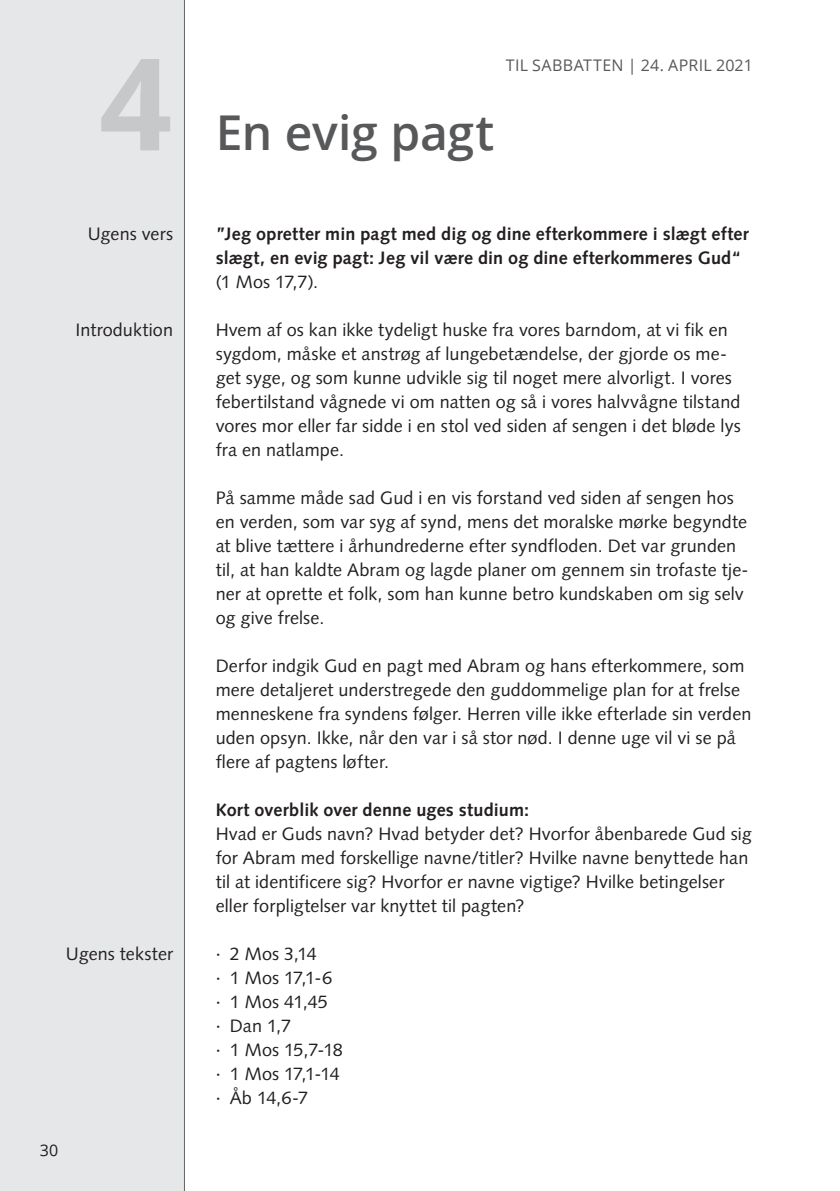
<style>
.page{position:relative;width:840px;height:1191px;background:#fff}
.page>*{position:absolute;margin:0;border:0;box-sizing:border-box;transform-origin:0 0}
.t1{font:700 128px "Open Sans";color:#c7c8ca}
.t2{font:600 48px "Open Sans";letter-spacing:-.005em;color:#57585a}
.t3{font:18px/24px "Syntax LT Std";letter-spacing:.005em;color:#231f20}
.t4{font:700 18px/24px "Syntax LT Std";letter-spacing:.01em;color:#231f20}
.t5{font:16px "Open Sans";letter-spacing:.02em;color:#57585a}
.t6{font:16px "Open Sans";color:#231f20}
</style>
<div class="page">
<div style="left:0;top:0;width:184px;height:1191px;background:#e6e7e9"></div>
<hr style="left:184px;top:0;width:1px;height:1191px;background:#636366">
<h1 class="t1" style="left:99px;top:14px;width:75px">4</h1>
<p class="t3" style="left:88px;top:222px;width:87px">Ugens vers</p>
<p class="t3" style="left:75px;top:318px;width:99px">Introduktion</p>
<p class="t3" style="left:66px;top:942px;width:109px">Ugens tekster</p>
<p class="t6" style="left:40px;top:1138px;width:20px">30</p>
<p class="t5" style="left:505px;top:54px;width:248px">TIL SABBATTEN | 24. APRIL 2021</p>
<h2 class="t2" style="left:215px;top:100px;width:280px">En evig pagt</h2>
<p class="t4" style="left:215px;top:222px;width:534px">”Jeg opretter min pagt med dig og dine efterkommere i slægt efter slægt, en evig pagt: Jeg vil være din og dine efterkommeres Gud“</p>
<p class="t3" style="left:215px;top:270px;width:104px">(1 Mos 17,7).</p>
<p class="t3" style="left:215px;top:318px;width:526px">Hvem af os kan ikke tydeligt huske fra vores barndom, at vi fik en sygdom, måske et anstrøg af lungebetændelse, der gjorde os me&shy;get syge, og som kunne udvikle sig til noget mere alvorligt. I vores febertilstand vågnede vi om natten og så i vores halvvågne tilstand vores mor eller far sidde i en stol ved siden af sengen i det bløde lys fra en natlampe.</p>
<p class="t3" style="left:215px;top:486px;width:534px">På samme måde sad Gud i en vis forstand ved siden af sengen hos en verden, som var syg af synd, mens det moralske mørke begyndte at blive tættere i århundrederne efter syndfloden. Det var grunden til, at han kaldte Abram og lagde planer om gennem sin trofaste tje&shy;ner at oprette et folk, som han kunne betro kundskaben om sig selv og give frelse.</p>
<p class="t3" style="left:215px;top:654px;width:537px">Derfor indgik Gud en pagt med Abram og hans efterkommere, som mere detaljeret understregede den guddommelige plan for at frelse menneskene fra syndens følger. Herren ville ikke efterlade sin verden uden opsyn. Ikke, når den var i så stor nød. I denne uge vil vi se på flere af pagtens løfter.</p>
<p class="t4" style="left:215px;top:798px;width:315px">Kort overblik over denne uges studium:</p>
<p class="t3" style="left:215px;top:822px;width:537px">Hvad er Guds navn? Hvad betyder det? Hvorfor åbenbarede Gud sig for Abram med forskellige navne/titler? Hvilke navne benyttede han til at identificere sig? Hvorfor er navne vigtige? Hvilke betingelser eller forpligtelser var knyttet til pagten?</p>
<p class="t3" style="left:215px;top:942px;width:129px">· 2 Mos 3,14<br>· 1 Mos 17,1-6<br>· 1 Mos 41,45<br>· Dan 1,7<br>· 1 Mos 15,7-18 · 1 Mos 17,1-14 · Åb 14,6-7</p>
</div>
